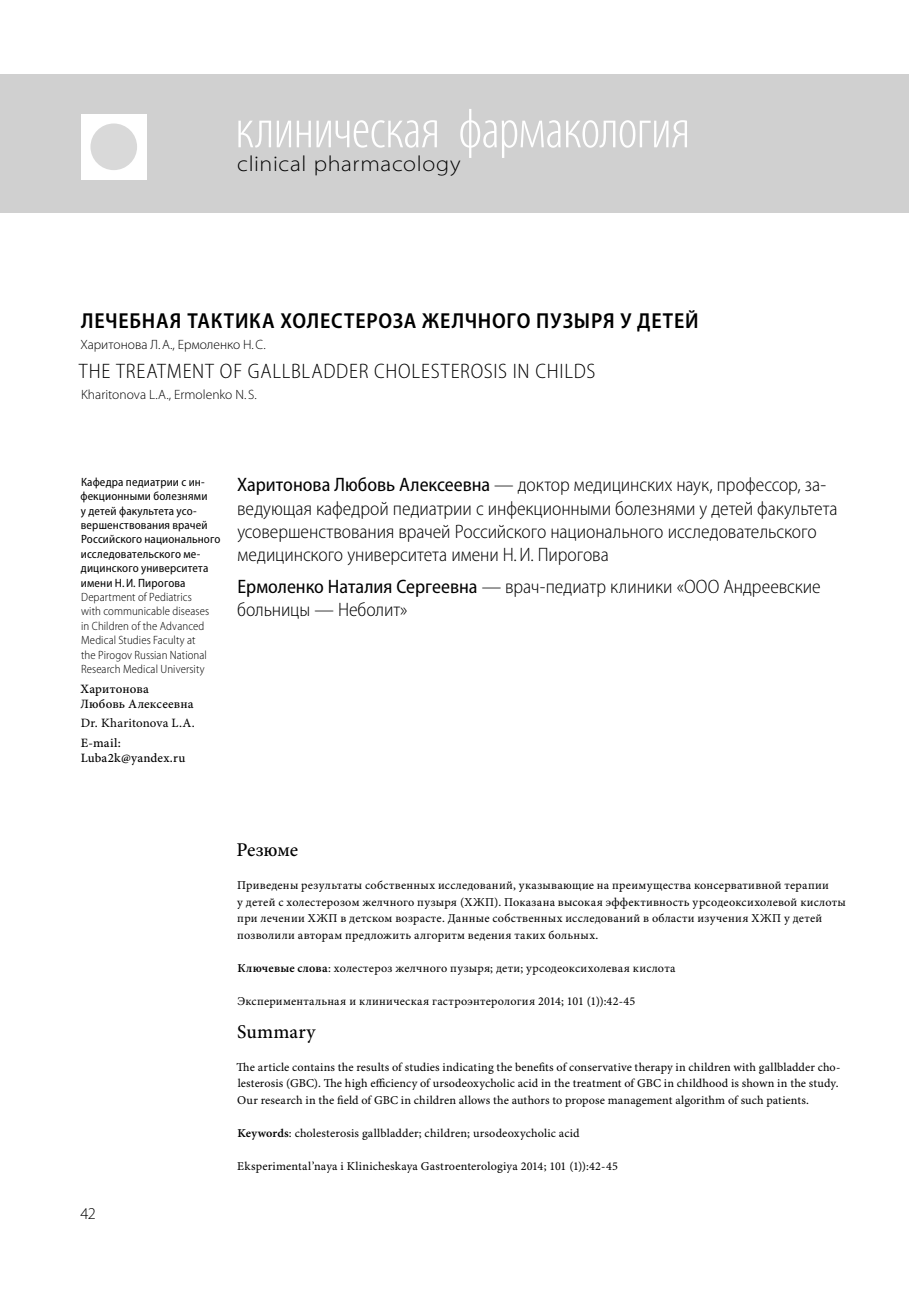
<style>
.page{position:relative;width:910px;height:1297px;background:#fff}
.page>*{position:absolute;margin:0;border:0;box-sizing:border-box;transform-origin:0 0}
.t1{font:300 condensed 55.5px "Myriad Pro";letter-spacing:-.015em;color:#fff}
.t2{font:600 semi-condensed 21.75px "Myriad Pro";letter-spacing:.035em;color:#000}
.t3{font:300 semi-expanded 21.75px "Myriad Pro";letter-spacing:.03em;color:#000}
.t4{font:300 semi-condensed 21px "Myriad Pro";letter-spacing:.035em;color:#000}
.t5{font:300 semi-condensed 19.5px/23.2px "Myriad Pro";letter-spacing:-.005em;color:#000}
.t6{font:500 19.5px "Minion Pro";letter-spacing:.015em;color:#000}
.t7{font:500 19.5px "Minion Pro";letter-spacing:-.005em;color:#000}
.t8{font:300 16.5px "Myriad Pro";color:#000}
.t9{font:300 13.5px "Myriad Pro";color:#000}
.t10{font:12.75px/15.3px "Minion Pro Medium Capt";letter-spacing:.015em;color:#000}
.t11{font:12.75px/19.5px "Minion Pro Capt";letter-spacing:.01em;color:#000}
.t12{font:12px/16.5px "Minion Pro Capt";letter-spacing:.015em;color:#000}
.t13{font:semi-condensed 12px/14.4px "Myriad Pro";letter-spacing:.01em;color:#000}
.s1{font-weight:300}
.s2{font-family:"Minion Pro Medium Capt"}
.s3{font-weight:400}
.s4{font-family:"Minion Pro Semibold Capt"}
</style>
<div class="page">
<div style="left:0;top:74px;width:909px;height:139px;background:#d0d0d0"></div>
<div style="left:81px;top:114px;width:66px;height:66px;background:#fff"></div>
<div style="left:90px;top:123px;width:47px;height:47px;background:#d9d9d9;border-radius:50%"></div>
<p class="t1" style="left:235px;top:109px;width:457px">клиническая фармакология</p>
<p class="t3" style="left:237px;top:156px;width:225px">clinical pharmacology</p>
<p class="t2" style="left:81px;top:313px;width:619px">ЛЕЧЕБНАЯ ТАКТИКА ХОЛЕСТЕРОЗА ЖЕЛЧНОГО ПУЗЫРЯ У ДЕТЕЙ</p>
<p class="t9" style="left:80px;top:339px;width:187px">Харитонова Л. А., Ермоленко Н. С.</p>
<p class="t4" style="left:79px;top:363px;width:518px">THE TREATMENT OF GALLBLADDER CHOLESTEROSIS IN CHILDS</p>
<p class="t9" style="left:81px;top:389px;width:177px">Kharitonovа L.A., Ermolenko N. S.</p>
<p class="t13" style="left:80px;top:476px;width:141px">Кафедра педиатрии с ин&shy;фекционными болезнями<br>у детей факультета усо&shy;вершенствования врачей<br>Российского национального исследовательского ме&shy;дицинского университета имени Н. И. Пирогова<br><span class="s1">Department of Pediatrics<br>with communicable diseases<br>in Children of the Advanced<br>Medical Studies Faculty at<br>the Pirogov Russian National<br>Research Medical University</span></p>
<p class="t10" style="left:80px;top:682px;width:115px">Харитонова<br>Любовь Алексеевна</p>
<p class="t11" style="left:81px;top:715px;width:115px">Dr. Kharitonovа L.A.<br><span class="s2">E-mail:</span></p>
<p class="t10" style="left:81px;top:751px;width:106px">Luba2k@yandex.ru</p>
<p class="t5" style="left:237px;top:475px;width:602px"><span class="s3">Харитонова Любовь Алексеевна</span> — доктор медицинских наук, профессор, за&shy;ведующая кафедрой педиатрии с инфекционными болезнями у детей факультета усовершенствования врачей Российского национального исследовательского медицинского университета имени Н. И. Пирогова</p>
<p class="t5" style="left:237px;top:576px;width:585px"><span class="s3">Ермоленко Наталия Сергеевна</span> — врач-педиатр клиники «ООО Андреевские больницы — Неболит»</p>
<p class="t8" style="left:81px;top:1207px;width:17px">42</p>
<p class="t7" style="left:236px;top:842px;width:63px">Резюме</p>
<p class="t12" style="left:237px;top:878px;width:610px">Приведены результаты собственных исследований, указывающие на преимущества консервативной терапии<br>у детей с холестерозом желчного пузыря (ХЖП). Показана высокая эффективность урсодеоксихолевой кислоты при лечении ХЖП в детском возрасте. Данные собственных исследований в области изучения ХЖП у детей позволили авторам предложить алгоритм ведения таких больных.</p>
<p class="t12" style="left:237px;top:961px;width:440px"><span class="s4">Ключевые слова</span>: холестероз желчного пузыря; дети; урсодеоксихолевая кислота</p>
<p class="t12" style="left:237px;top:994px;width:400px">Экспериментальная и клиническая гастроэнтерология 2014; 101 (1)):42-45</p>
<p class="t6" style="left:237px;top:1024px;width:80px">Summary</p>
<p class="t12" style="left:237px;top:1060px;width:605px">The article contains the results of studies indicating the benefits of conservative therapy in children with gallbladder cho&shy;lesterosis (GBC). The high efficiency of ursodeoxycholic acid in the treatment of GBC in childhood is shown in the study.<br>Our research in the field of GBC in children allows the authors to propose management algorithm of such patients.</p>
<p class="t12" style="left:237px;top:1126px;width:344px"><span class="s4">Keywords</span>: cholesterosis gallbladder; children; ursodeoxycholic acid</p>
<p class="t12" style="left:237px;top:1159px;width:382px">Eksperimental’naya i Klinicheskaya Gastroenterologiya 2014; 101 (1)):42-45</p>
</div>
